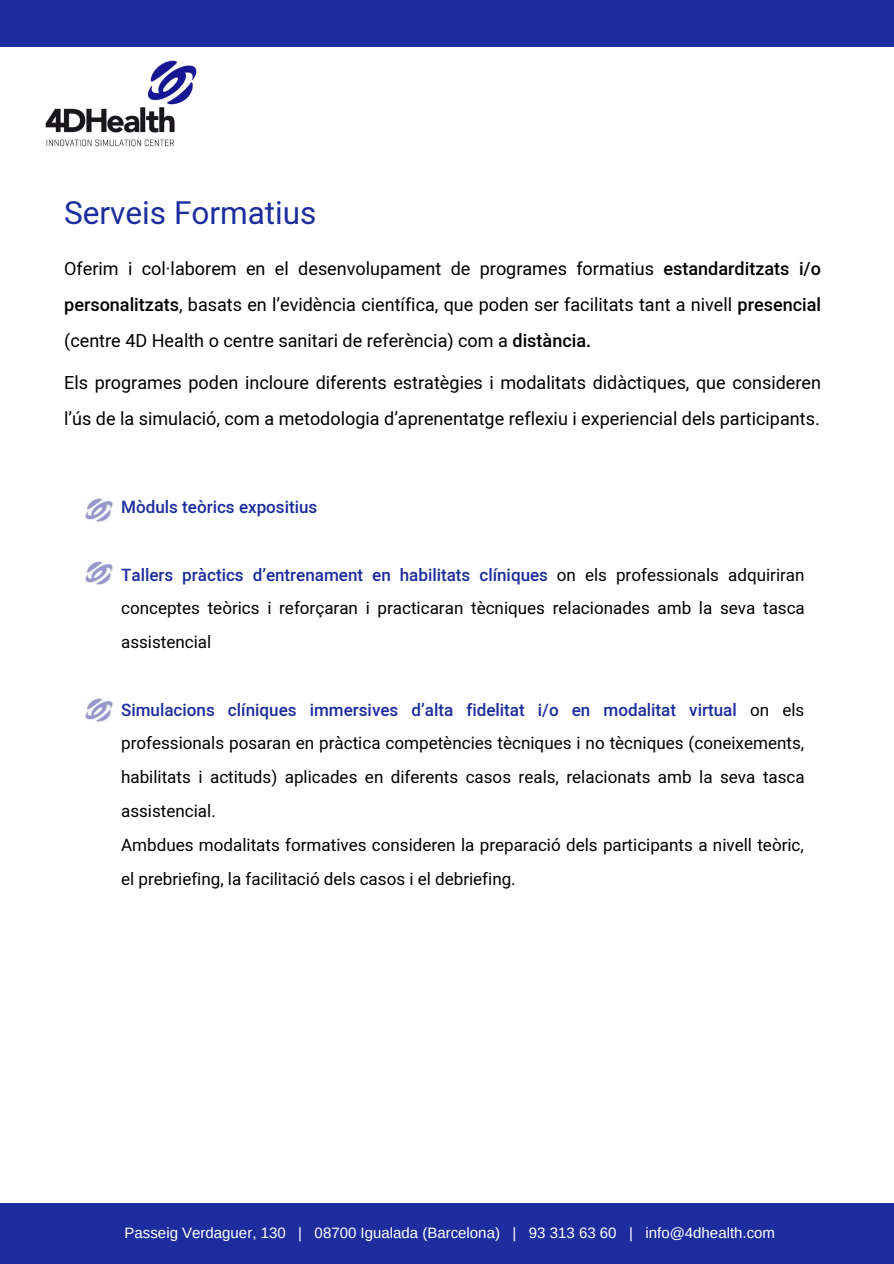
<style>
.page{position:relative;width:894px;height:1264px;background:#fff}
.page>*{position:absolute;margin:0;border:0;box-sizing:border-box;transform-origin:0 0}
.t1{font:31.5px "Mardoto";color:#1d2d9d}
.t2{font:18px/35.8px "Mardoto";color:#000;text-align:justify}
.t3{font:16.95px/33.8px "Mardoto";color:#000;text-align:justify}
.t4{font:500 16.95px "Mardoto";color:#1d2d9d}
.t5{font:15px "Arimo";color:#fff}
.s1{font-weight:500}
.s2{font-weight:500;color:#1d2d9d}
</style>
<div class="page">
<div style="left:0;top:1202px;width:893px;height:61px;background:#1d2d9d"></div>
<img style="left:45px;top:61px;width:151px;height:85px">
<div style="left:0;top:0;width:893px;height:46px;background:#1d2d9d"></div>
<img style="left:85px;top:498px;width:27px;height:23px">
<img style="left:85px;top:561px;width:27px;height:24px">
<img style="left:85px;top:698px;width:27px;height:23px">
<h1 class="t1" style="left:64px;top:195px;width:254px">Serveis Formatius</h1>
<p class="t2" style="left:64px;top:251px;width:758px">Oferim i col·laborem en el desenvolupament de programes formatius <span class="s1">estandarditzats i/o personalitzats</span>, basats en l’evidència científica, que poden ser facilitats tant a nivell <span class="s1">presencial </span>(centre 4D Health o centre sanitari de referència) com a <span class="s1">distància.</span></p>
<p class="t2" style="left:64px;top:365px;width:758px">Els programes poden incloure diferents estratègies i modalitats didàctiques, que consideren l’ús de la simulació, com a metodologia d’aprenentatge reflexiu i experiencial dels participants.</p>
<p class="t4" style="left:121px;top:497px;width:198px">Mòduls teòrics expositius</p>
<p class="t3" style="left:121px;top:558px;width:685px"><span class="s2">Tallers pràctics d’entrenament en habilitats clíniques</span> on els professionals adquiriran conceptes teòrics i reforçaran i practicaran tècniques relacionades amb la seva tasca assistencial</p>
<p class="t3" style="left:121px;top:693px;width:685px;text-align:left"><span class="s2">Simulacions clíniques immersives d’alta fidelitat i/o en modalitat virtual</span> on els professionals posaran en pràctica competències tècniques i no tècniques (coneixements, habilitats i actituds) aplicades en diferents casos reals, relacionats amb la seva tasca assistencial.<br>Ambdues modalitats formatives consideren la preparació dels participants a nivell teòric, el prebriefing, la facilitació dels casos i el debriefing.</p>
<p class="t5" style="left:125px;top:1224px;width:651px">Passeig Verdaguer, 130 | 08700 Igualada (Barcelona) | 93 313 63 60 | info@4dhealth.com</p>
</div>
